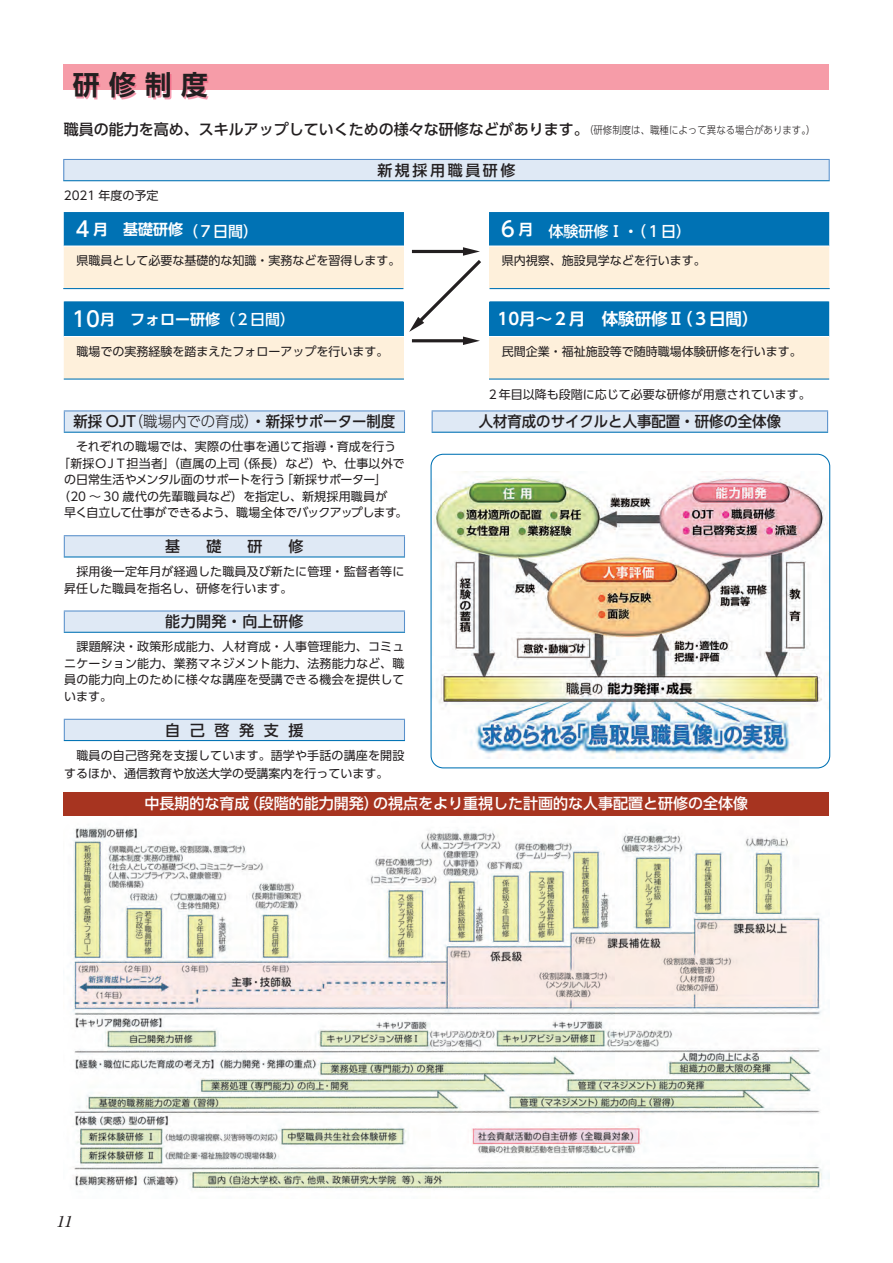
<style>
.page{position:relative;width:893px;height:1263px;background:#fff}
.page>*{position:absolute;margin:0;border:0;box-sizing:border-box;transform-origin:0 0}
.t1{font:700 27px "UD Shin Go Pro De";color:#231f20}
.t2{font:700 16.5px "UD Shin Go Pro De";color:#fff}
.t3{font:500 15px "UD Shin Go Pro";color:#231f20}
.タイトル{font:500 15px "UD Shin Go Pro";color:#fff}
.t4{font:500 15px "UD Shin Go Pro";color:#231f20;scale:.96 1}
.t5{font:700 15px "UD Shin Go Pro De";color:#fff}
.t6{font:500 15px "UD Shin Go Pro";letter-spacing:.025em;color:#231f20}
.t7{font:500 15px "UD Shin Go Pro";letter-spacing:.175em;color:#231f20}
.t8{font:italic 500 15px "Ryumin Pro";color:#231f20}
._2部署_オレンジ{font:12px/16.5px "UD Shin Go Pro";color:#231f20}
._2部署_オレンジ-2{font:12px "UD Shin Go Pro";letter-spacing:-.045em;color:#231f20}
.s1{font-weight:300;font-size:10.5px}
.s2{font-family:"UD Shin Go Pro";font-weight:500;font-size:21px}
.s3{font-family:"UD Shin Go Pro";font-weight:500}
.s4{font-size:21px}
.s5{font-family:"UD Shin Go Pro De";font-weight:700}
.s6{font-weight:300}
</style>
<div class="page">
<img style="left:64px;top:815px;width:765px;height:374px">
<div style="left:64px;top:64px;width:765px;height:25px;background:#f69ca8"></div>
<svg style="left:64px;top:212px;width:765px;height:33px;background:#1c81bc"></svg>
<svg style="left:64px;top:247px;width:765px;height:131px;background:#bbd0d5"></svg>
<hr style="left:404px;top:211px;width:85px;height:2px;background:#fff">
<hr style="left:64px;top:336px;width:340px;height:1px;background:#fff">
<hr style="left:489px;top:336px;width:340px;height:1px;background:#fff">
<hr style="left:63px;top:288px;width:340px;height:1px;background:#0072b4">
<hr style="left:64px;top:378px;width:340px;height:2px;background:#0072b4">
<hr style="left:489px;top:378px;width:340px;height:2px;background:#0072b4">
<hr style="left:490px;top:288px;width:340px;height:1px;background:#0072b4">
<div style="left:75px;top:74px;width:134px;height:26px;background:#f0597c;opacity:.6"></div>
<svg style="left:64px;top:411px;width:340px;height:329px"></svg>
<hr style="left:64px;top:535px;width:341px;height:1px;background:#5990cb">
<svg style="left:64px;top:536px;width:1px;height:20px"></svg>
<svg style="left:404px;top:536px;width:1px;height:20px"></svg>
<hr style="left:64px;top:410px;width:341px;height:1px;background:#5990cb">
<svg style="left:64px;top:411px;width:1px;height:21px"></svg>
<svg style="left:404px;top:411px;width:1px;height:21px"></svg>
<hr style="left:64px;top:610px;width:341px;height:1px;background:#5990cb">
<svg style="left:64px;top:611px;width:1px;height:21px"></svg>
<svg style="left:404px;top:611px;width:1px;height:21px"></svg>
<hr style="left:64px;top:719px;width:341px;height:1px;background:#5990cb">
<svg style="left:64px;top:720px;width:1px;height:20px"></svg>
<svg style="left:404px;top:720px;width:1px;height:20px"></svg>
<hr style="left:64px;top:432px;width:341px;height:1px;background:#0072b4">
<hr style="left:64px;top:556px;width:341px;height:1px;background:#0072b4">
<hr style="left:64px;top:632px;width:341px;height:1px;background:#0072b4">
<hr style="left:64px;top:740px;width:341px;height:1px;background:#0072b4">
<div style="left:64px;top:159px;width:765px;height:22px;background:#dfe9f5"></div>
<hr style="left:63px;top:159px;width:767px;height:1px;background:#5990cb">
<svg style="left:63px;top:160px;width:1px;height:20px"></svg>
<svg style="left:829px;top:160px;width:1px;height:20px"></svg>
<hr style="left:63px;top:180px;width:767px;height:1px;background:#0072b4">
<svg style="left:403px;top:247px;width:87px;height:98px"></svg>
<div style="left:432px;top:411px;width:396px;height:21px;background:#dfe9f5"></div>
<hr style="left:432px;top:410px;width:396px;height:1px;background:#5990cb">
<svg style="left:432px;top:411px;width:1px;height:21px"></svg>
<svg style="left:827px;top:411px;width:1px;height:21px"></svg>
<hr style="left:432px;top:432px;width:396px;height:1px;background:#0072b4">
<div style="left:64px;top:792px;width:765px;height:23px;background:#a73420"></div>
<img style="left:434px;top:472px;width:394px;height:287px">
<div style="left:431px;top:454px;width:399px;height:314px;border:1px solid #0072b4;border-radius:12px"></div>
<p class="t1" style="left:73px;top:63px;width:136px">研 修 制 度</p>
<p class="t3" style="left:64px;top:118px;width:753px">職員の能力を高め、スキルアップしていくための様々な研修などがあります。<span class="s1">（研修制度は、職種によって異なる場合があります。）</span></p>
<p class="t7" style="left:377px;top:158px;width:140px">新規採用職員研修</p>
<p class="_2部署_オレンジ" style="left:64px;top:187px;width:96px">2021 年度の予定</p>
<p class="t5" style="left:72px;top:217px;width:188px"><span class="s2">４</span>月　基礎研修<span class="s3">（７日間）</span></p>
<p class="タイトル" style="left:497px;top:219px;width:195px"><span class="s4">６</span><span class="s5">月</span>　体験研修Ⅰ・（１日）</p>
<p class="_2部署_オレンジ" style="left:77px;top:252px;width:325px">県職員として必要な基礎的な知識・実務などを習得します。</p>
<p class="_2部署_オレンジ" style="left:502px;top:252px;width:205px">県内視察、施設見学などを行います。</p>
<p class="t5" style="left:72px;top:307px;width:224px"><span class="s2">10</span>月　フォロー研修<span class="s3">（２日間）</span></p>
<p class="t2" style="left:497px;top:305px;width:263px">10月～２月　体験研修Ⅱ（３日間）</p>
<p class="_2部署_オレンジ" style="left:77px;top:342px;width:313px">職場での実務経験を踏まえたフォローアップを行います。</p>
<p class="_2部署_オレンジ" style="left:502px;top:342px;width:301px">民間企業・福祉施設等で随時職場体験研修を行います。</p>
<p class="t4" style="left:73px;top:409px;width:337px">新採 OJT<span class="s6">（職場内での育成）</span>・新採サポーター制度</p>
<p class="_2部署_オレンジ" style="left:64px;top:438px;width:333px">　それぞれの職場では、実際の仕事を通じて指導・育成を行う</p>
<p class="_2部署_オレンジ" style="left:64px;top:455px;width:342px;text-indent:-6px">「新採ＯＪＴ担当者」（直属の上司（係長）など）や、仕事以外での日常生活やメンタル面のサポートを行う「新採サポーター」</p>
<p class="_2部署_オレンジ" style="left:58px;top:488px;width:331px">（20 ～ 30 歳代の先輩職員など）を指定し、新規採用職員が</p>
<p class="_2部署_オレンジ-2" style="left:64px;top:503px;width:345px">早く自立して仕事ができるよう、職場全体でバックアップします。</p>
<p class="t3" style="left:165px;top:534px;width:140px">基　礎　研　修</p>
<p class="_2部署_オレンジ" style="left:64px;top:563px;width:342px">　採用後一定年月が経過した職員及び新たに管理・監督者等に昇任した職員を指名し、研修を行います。</p>
<p class="t6" style="left:165px;top:609px;width:140px">能力開発・向上研修</p>
<p class="_2部署_オレンジ" style="left:64px;top:638px;width:342px;text-align:justify">　課題解決・政策形成能力、人材育成・人事管理能力、コミュニケーション能力、業務マネジメント能力、法務能力など、職員の能力向上のために様々な講座を受講できる機会を提供しています。</p>
<p class="t3" style="left:165px;top:718px;width:140px">自己啓発支援</p>
<p class="_2部署_オレンジ" style="left:64px;top:746px;width:342px;line-height:18px">　職員の自己啓発を支援しています。語学や手話の講座を開設するほか、通信教育や放送大学の受講案内を行っています。</p>
<p class="_2部署_オレンジ" style="left:487px;top:385px;width:325px">２年目以降も段階に応じて必要な研修が用意されています。</p>
<p class="t4" style="left:479px;top:409px;width:317px">人材育成のサイクルと人事配置・研修の全体像</p>
<p class="タイトル" style="left:144px;top:791px;width:605px">中長期的な育成（段階的能力開発）の視点をより重視した計画的な人事配置と研修の全体像</p>
<p class="t8" style="left:56px;top:1210px;width:22px">11</p>
</div>
